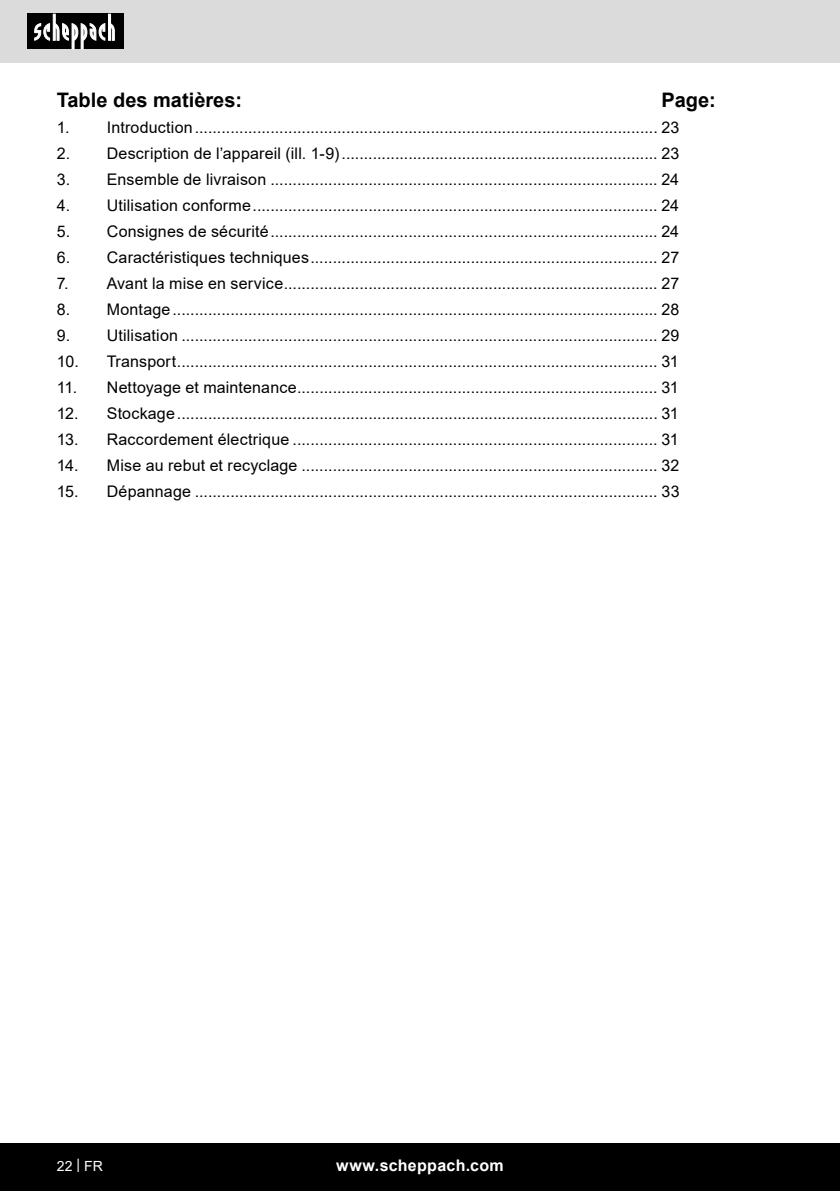
<style>
.page{position:relative;width:840px;height:1191px;background:#fff}
.page>*{position:absolute;margin:0;border:0;box-sizing:border-box;transform-origin:0 0}
.TOC_title{font:700 20px "Arial";color:#000}
.Basiseinstellung_Inh{font:16px "Arial";letter-spacing:.01em;color:#000}
.t1{font:700 16px "Arial";letter-spacing:.02em;color:#fff}
.t2{font:14px "Arial";color:#fff}
</style>
<div class="page">
<div style="left:0;top:0;width:839px;height:63px;background:#dbdbdb"></div>
<div style="left:0;top:1143px;width:839px;height:48px;background:#000"></div>
<div style="left:27px;top:14px;width:96px;height:35px;background:#000"></div>
<svg style="left:34px;top:14px;width:81px;height:35px"></svg>
<p class="TOC_title" style="left:57px;top:85px;width:187px">Table des matières:</p>
<p class="TOC_title" style="left:661px;top:85px;width:56px">Page:</p>
<p class="Basiseinstellung_Inh" style="left:57px;top:116px;width:623px">1. Introduction........................................................................................................ 23</p>
<p class="Basiseinstellung_Inh" style="left:57px;top:142px;width:623px">2. Description de l’appareil (ill. 1-9)....................................................................... 23</p>
<p class="Basiseinstellung_Inh" style="left:57px;top:168px;width:623px">3. Ensemble de livraison ....................................................................................... 24</p>
<p class="Basiseinstellung_Inh" style="left:57px;top:194px;width:623px">4. Utilisation conforme........................................................................................... 24</p>
<p class="Basiseinstellung_Inh" style="left:57px;top:220px;width:623px">5. Consignes de sécurité....................................................................................... 24</p>
<p class="Basiseinstellung_Inh" style="left:57px;top:246px;width:623px">6. Caractéristiques techniques.............................................................................. 27</p>
<p class="Basiseinstellung_Inh" style="left:57px;top:272px;width:623px">7. Avant la mise en service.................................................................................... 27</p>
<p class="Basiseinstellung_Inh" style="left:57px;top:298px;width:623px">8. Montage............................................................................................................. 28</p>
<p class="Basiseinstellung_Inh" style="left:57px;top:324px;width:624px">9. Utilisation ........................................................................................................... 29</p>
<p class="Basiseinstellung_Inh" style="left:57px;top:350px;width:623px">10. Transport............................................................................................................ 31</p>
<p class="Basiseinstellung_Inh" style="left:57px;top:376px;width:623px">11. Nettoyage et maintenance................................................................................. 31</p>
<p class="Basiseinstellung_Inh" style="left:57px;top:402px;width:623px">12. Stockage............................................................................................................ 31</p>
<p class="Basiseinstellung_Inh" style="left:57px;top:428px;width:623px">13. Raccordement électrique .................................................................................. 31</p>
<p class="Basiseinstellung_Inh" style="left:57px;top:454px;width:623px">14. Mise au rebut et recyclage ................................................................................ 32</p>
<p class="Basiseinstellung_Inh" style="left:57px;top:480px;width:624px">15. Dépannage ........................................................................................................ 33</p>
<p class="t2" style="left:57px;top:1156px;width:48px">22 | FR</p>
<p class="t1" style="left:336px;top:1154px;width:169px">www.scheppach.com</p>
</div>
